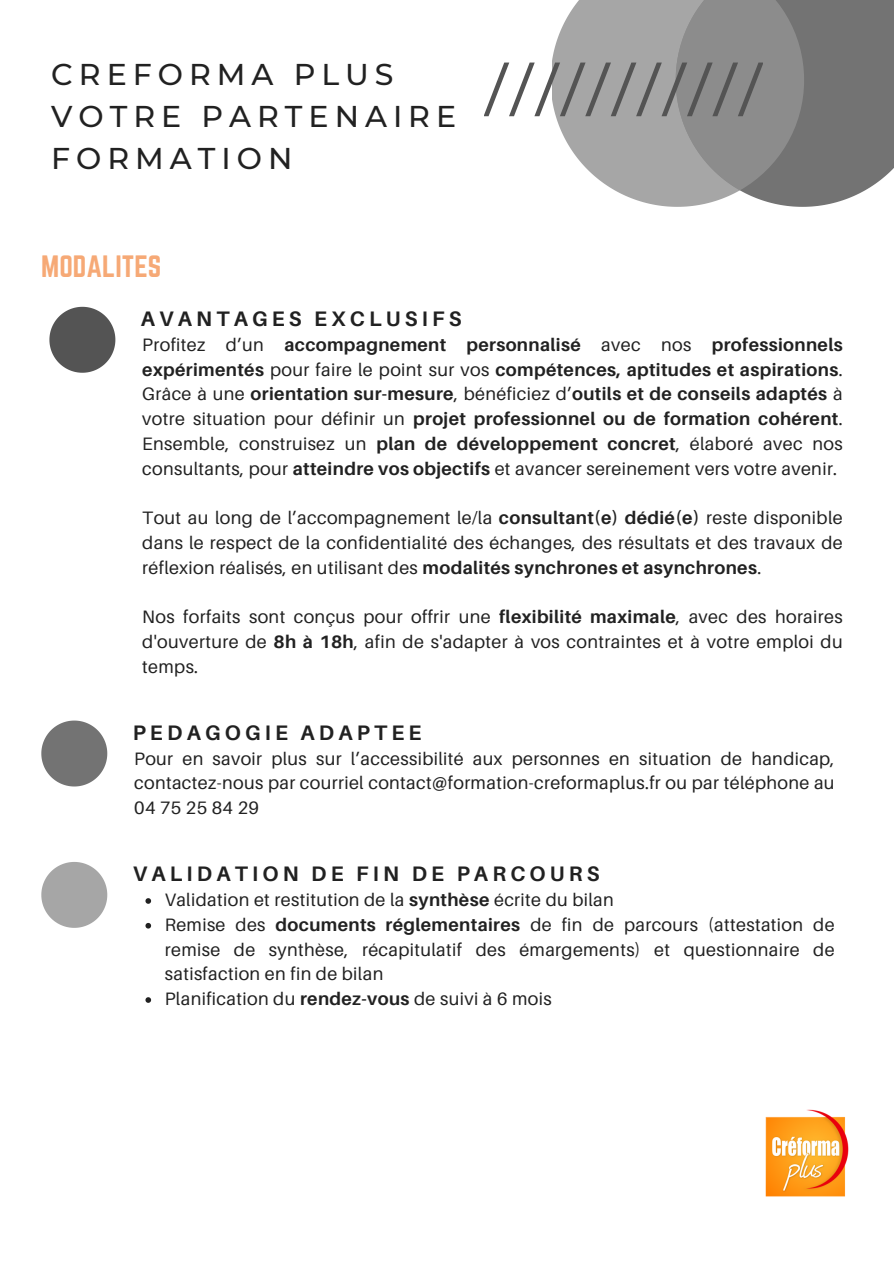
<style>
.page{position:relative;width:894px;height:1264px;background:#fff}
.page>*{position:absolute;margin:0;border:0;box-sizing:border-box;transform-origin:0 0}
.t1{font:500 30px/41.7px "Montserrat";letter-spacing:.2em;color:#212121}
.t2{font:27px "Norwester";color:#f6a976}
.t3{font:700 21px "Aileron";letter-spacing:.2em;color:#212121}
.t4{font:18px/24.8px "Aileron";letter-spacing:.02em;color:#212121;text-align:justify}
.t5{font:700 18px/24.8px "Aileron";letter-spacing:.02em;color:#212121;text-align:justify}
.s1{font-weight:400}
.s2{font-weight:700}
</style>
<div class="page">
<svg style="left:41px;top:862px;width:66px;height:65px"></svg>
<svg style="left:145px;top:898px;width:6px;height:5px"></svg>
<svg style="left:145px;top:922px;width:6px;height:6px"></svg>
<svg style="left:145px;top:997px;width:6px;height:5px"></svg>
<svg style="left:41px;top:720px;width:66px;height:66px"></svg>
<svg style="left:49px;top:307px;width:66px;height:66px"></svg>
<svg style="left:484px;top:0;width:409px;height:207px"></svg>
<img style="left:765px;top:1109px;width:83px;height:86px">
<p class="t1" style="left:51px;top:54px;width:406px">CREFORMA PLUS<br>VOTRE PARTENAIRE<br>FORMATION</p>
<p class="t2" style="left:41px;top:250px;width:121px">MODALITES</p>
<p class="t3" style="left:141px;top:306px;width:322px">AVANTAGES EXCLUSIFS</p>
<p class="t5" style="left:142px;top:332px;width:701px"><span class="s1">Profitez d’un</span> accompagnement personnalisé <span class="s1">avec nos</span> professionnels expérimentés <span class="s1">pour faire le point sur vos</span> compétences, aptitudes et aspirations<span class="s1">.<br>Grâce à une</span> orientation sur-mesure<span class="s1">, bénéficiez d’</span>outils et de conseils adaptés <span class="s1">à votre situation pour définir un</span> projet professionnel ou de formation cohérent<span class="s1">.<br>Ensemble, construisez un</span> plan de développement concret<span class="s1">, élaboré avec nos consultants, pour</span> atteindre vos objectifs <span class="s1">et avancer sereinement vers votre avenir.</span></p>
<p class="t4" style="left:142px;top:505px;width:701px">Tout au long de l’accompagnement le/la <span class="s2">consultant(e) dédié(e)</span> reste disponible dans le respect de la confidentialité des échanges, des résultats et des travaux de réflexion réalisés, en utilisant des <span class="s2">modalités synchrones et asynchrones</span>.</p>
<h3 class="t4" style="left:142px;top:604px;width:701px">Nos forfaits sont conçus pour offrir une <span class="s2">flexibilité maximale</span>, avec des horaires d'ouverture de <span class="s2">8h à 18h</span>, afin de s'adapter à vos contraintes et à votre emploi du temps.</h3>
<p class="t3" style="left:133px;top:719px;width:290px">PEDAGOGIE ADAPTEE</p>
<h3 class="t4" style="left:134px;top:745px;width:701px">Pour en savoir plus sur l’accessibilité aux personnes en situation de handicap, contactez-nous par courriel contact@formation-creformaplus.fr ou par téléphone au 04 75 25 84 29</h3>
<p class="t3" style="left:133px;top:860px;width:468px">VALIDATION DE FIN DE PARCOURS</p>
<h1 class="t4" style="left:165px;top:887px;width:450px">Validation et restitution de la <span class="s2">synthèse</span> écrite du bilan</h1>
<p class="t4" style="left:165px;top:911px;width:671px">Remise des <span class="s2">documents réglementaires</span> de fin de parcours (attestation de remise de synthèse, récapitulatif des émargements) et questionnaire de satisfaction en fin de bilan</p>
<h2 class="t4" style="left:165px;top:986px;width:388px">Planification du <span class="s2">rendez-vous</span> de suivi à 6 mois</h2>
</div>
